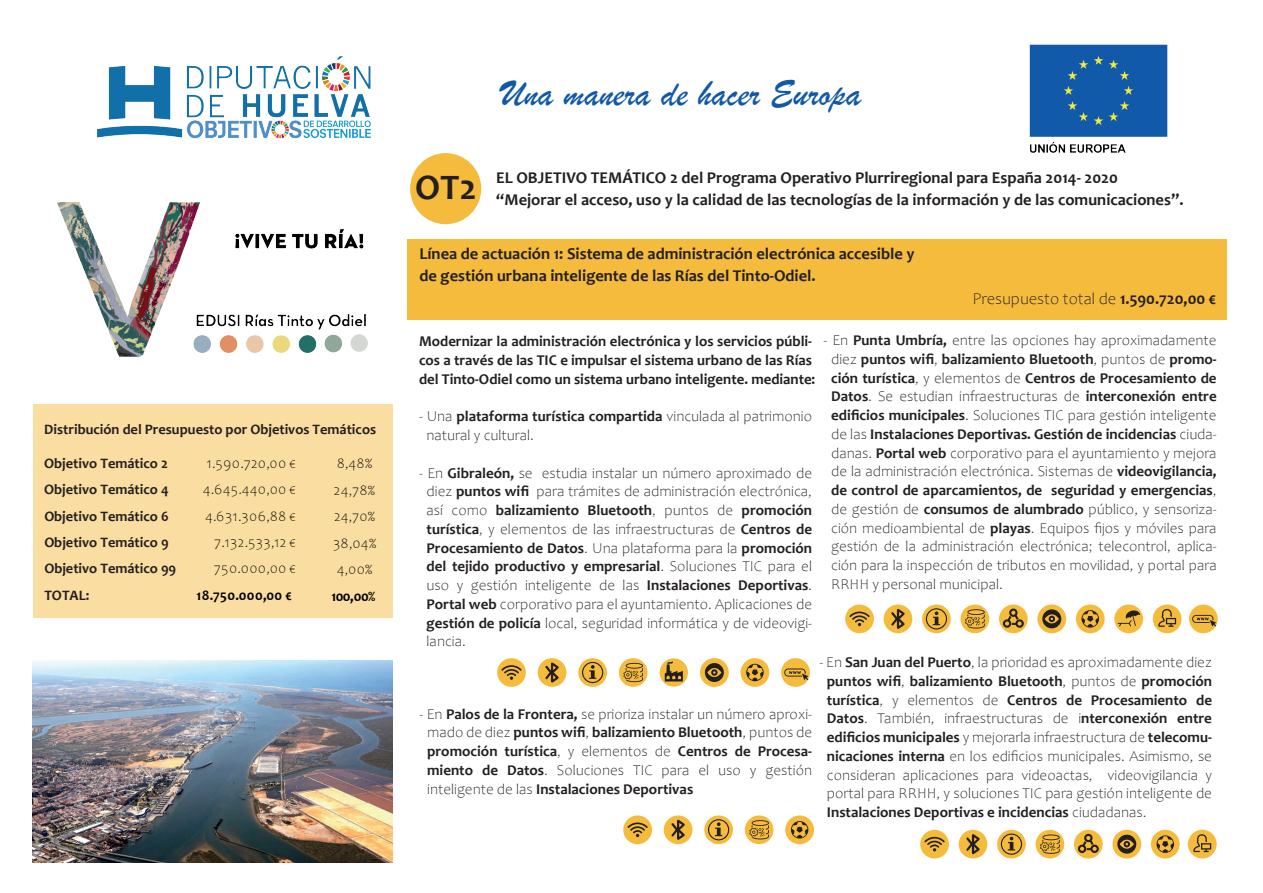
<style>
.page{position:relative;width:1263px;height:893px;background:#fff}
.page>*{position:absolute;margin:0;border:0;box-sizing:border-box;transform-origin:0 0}
.t1{font:37.5px "Brush Script";color:#1159a8}
.t2{font:700 16.5px/22.5px "Candara";color:#231f20}
.t3{font:300 16.5px "Candara";color:#231f20}
.t4{font:300 15px/18.8px "Candara";color:#231f20;text-align:justify}
.t5{font:700 15px/18.8px "Candara";color:#231f20}
.t6{font:700 14.4px/26.4px "Candara";color:#231f20}
.t7{font:300 14.4px "Candara";letter-spacing:.025em;color:#000001}
.t8{font:700 14.4px "Candara";letter-spacing:.025em;color:#000001}
.s1{font-weight:700}
.s2{font-weight:300}
</style>
<div class="page">
<div style="left:407px;top:239px;width:819px;height:81px;background:#f5bb3d"></div>
<div style="left:619px;top:658px;width:28px;height:29px;background:#f5bb3d;border-radius:50%"></div>
<svg style="left:623px;top:663px;width:20px;height:19px"></svg>
<svg style="left:578px;top:658px;width:29px;height:29px"></svg>
<svg style="left:582px;top:662px;width:22px;height:21px"></svg>
<div style="left:538px;top:658px;width:28px;height:29px;background:#f5bb3d;border-radius:50%"></div>
<svg style="left:545px;top:662px;width:14px;height:21px"></svg>
<div style="left:497px;top:658px;width:29px;height:29px;background:#f5bb3d;border-radius:50%"></div>
<svg style="left:501px;top:665px;width:21px;height:15px"></svg>
<div style="left:410px;top:153px;width:71px;height:71px;background:#f5bb3d;border-radius:50%"></div>
<img style="left:1029px;top:44px;width:139px;height:109px">
<img style="left:97px;top:56px;width:274px;height:83px">
<svg style="left:1114px;top:604px;width:29px;height:29px"></svg>
<svg style="left:1118px;top:610px;width:22px;height:16px"></svg>
<div style="left:1153px;top:604px;width:28px;height:29px;background:#f5bb3d;border-radius:50%"></div>
<svg style="left:1158px;top:609px;width:18px;height:18px"></svg>
<div style="left:1189px;top:604px;width:29px;height:29px;background:#f5bb3d;border-radius:50%"></div>
<svg style="left:1192px;top:615px;width:24px;height:12px"></svg>
<div style="left:781px;top:658px;width:29px;height:29px;background:#f5bb3d;border-radius:50%"></div>
<svg style="left:784px;top:668px;width:24px;height:12px"></svg>
<div style="left:700px;top:658px;width:29px;height:29px;background:#f5bb3d;border-radius:50%"></div>
<svg style="left:705px;top:663px;width:19px;height:19px"></svg>
<svg style="left:1037px;top:604px;width:29px;height:29px"></svg>
<svg style="left:1042px;top:609px;width:19px;height:19px"></svg>
<svg style="left:660px;top:658px;width:28px;height:29px"></svg>
<svg style="left:665px;top:661px;width:18px;height:20px"></svg>
<div style="left:745px;top:815px;width:28px;height:29px;background:#f5bb3d;border-radius:50%"></div>
<svg style="left:749px;top:820px;width:20px;height:19px"></svg>
<svg style="left:704px;top:815px;width:29px;height:29px"></svg>
<svg style="left:708px;top:819px;width:22px;height:21px"></svg>
<div style="left:664px;top:815px;width:28px;height:29px;background:#f5bb3d;border-radius:50%"></div>
<svg style="left:671px;top:820px;width:14px;height:20px"></svg>
<div style="left:623px;top:815px;width:29px;height:29px;background:#f5bb3d;border-radius:50%"></div>
<svg style="left:627px;top:822px;width:21px;height:15px"></svg>
<div style="left:785px;top:815px;width:29px;height:29px;background:#f5bb3d;border-radius:50%"></div>
<svg style="left:791px;top:821px;width:17px;height:17px"></svg>
<div style="left:740px;top:658px;width:29px;height:29px;background:#f5bb3d;border-radius:50%"></div>
<svg style="left:746px;top:664px;width:18px;height:17px"></svg>
<svg style="left:960px;top:604px;width:29px;height:29px"></svg>
<svg style="left:965px;top:609px;width:20px;height:20px"></svg>
<svg style="left:922px;top:604px;width:29px;height:29px"></svg>
<svg style="left:926px;top:608px;width:22px;height:21px"></svg>
<div style="left:884px;top:604px;width:28px;height:29px;background:#f5bb3d;border-radius:50%"></div>
<svg style="left:891px;top:609px;width:14px;height:20px"></svg>
<div style="left:845px;top:604px;width:29px;height:29px;background:#f5bb3d;border-radius:50%"></div>
<svg style="left:849px;top:612px;width:21px;height:14px"></svg>
<div style="left:1076px;top:604px;width:29px;height:29px;background:#f5bb3d;border-radius:50%"></div>
<svg style="left:1081px;top:610px;width:18px;height:18px"></svg>
<svg style="left:999px;top:604px;width:29px;height:29px"></svg>
<svg style="left:1003px;top:608px;width:21px;height:20px"></svg>
<div style="left:1188px;top:830px;width:29px;height:28px;background:#f5bb3d;border-radius:50%"></div>
<svg style="left:1193px;top:834px;width:18px;height:18px"></svg>
<div style="left:1112px;top:830px;width:29px;height:28px;background:#f5bb3d;border-radius:50%"></div>
<svg style="left:1117px;top:835px;width:19px;height:19px"></svg>
<div style="left:1035px;top:830px;width:29px;height:28px;background:#f5bb3d;border-radius:50%"></div>
<svg style="left:1040px;top:834px;width:20px;height:20px"></svg>
<div style="left:997px;top:830px;width:29px;height:28px;background:#f5bb3d;border-radius:50%"></div>
<svg style="left:1001px;top:833px;width:22px;height:22px"></svg>
<div style="left:959px;top:830px;width:28px;height:28px;background:#f5bb3d;border-radius:50%"></div>
<svg style="left:966px;top:834px;width:14px;height:20px"></svg>
<div style="left:920px;top:830px;width:29px;height:28px;background:#f5bb3d;border-radius:50%"></div>
<svg style="left:924px;top:837px;width:21px;height:14px"></svg>
<div style="left:1151px;top:830px;width:29px;height:28px;background:#f5bb3d;border-radius:50%"></div>
<svg style="left:1156px;top:835px;width:18px;height:18px"></svg>
<div style="left:1074px;top:830px;width:29px;height:28px;background:#f5bb3d;border-radius:50%"></div>
<svg style="left:1078px;top:834px;width:21px;height:19px"></svg>
<img style="left:32px;top:660px;width:361px;height:203px">
<div style="left:33px;top:405px;width:359px;height:213px;background:#fadda0"></div>
<img style="left:57px;top:203px;width:311px;height:153px">
<p class="t6" style="left:44px;top:416px;width:333px">Distribución del Presupuesto por Objetivos Temáticos</p>
<p class="t7" style="left:207px;top:455px;width:91px">1.590.720,00 €</p>
<p class="t7" style="left:337px;top:455px;width:37px">8,48%</p>
<p class="t6" style="left:44px;top:476px;width:126px">Objetivo Temático 4</p>
<p class="t7" style="left:203px;top:482px;width:95px">4.645.440,00 €</p>
<p class="t7" style="left:334px;top:482px;width:43px">24,78%</p>
<p class="t6" style="left:44px;top:502px;width:126px">Objetivo Temático 6</p>
<p class="t7" style="left:205px;top:508px;width:92px">4.631.306,88 €</p>
<p class="t7" style="left:334px;top:508px;width:43px">24,70%</p>
<p class="t6" style="left:44px;top:529px;width:126px">Objetivo Temático 9</p>
<p class="t7" style="left:214px;top:534px;width:83px">7.132.533,12 €</p>
<p class="t7" style="left:333px;top:535px;width:45px">38,04%</p>
<p class="t6" style="left:44px;top:555px;width:133px">Objetivo Temático 99<br>TOTAL:</p>
<p class="t7" style="left:214px;top:561px;width:83px">750.000,00 €</p>
<p class="t7" style="left:337px;top:562px;width:37px">4,00%</p>
<p class="t6" style="left:44px;top:450px;width:125px">Objetivo Temático 2</p>
<p class="t8" style="left:196px;top:586px;width:97px">18.750.000,00 €</p>
<p class="t8" style="left:332px;top:587px;width:45px">100,00%</p>
<h1 class="t1" style="left:501px;top:71px;width:362px">Una manera de hacer Europa</h1>
<p class="t2" style="left:415px;top:166px;width:770px;text-indent:81px">EL OBJETIVO TEMÁTICO 2 del Programa Operativo Plurriregional para España 2014- 2020<br><sup>OT2</sup> “Mejorar el acceso, uso y la calidad de las tecnologías de la información y de las comunicaciones”.</p>
<p class="t2" style="left:419px;top:242px;width:496px">Línea de actuación 1: Sistema de administración electrónica accesible y de gestión urbana inteligente de las Rías del Tinto-Odiel.</p>
<p class="t3" style="left:972px;top:290px;width:245px">Presupuesto total de <span class="s1">1.590.720,00 €</span></p>
<p class="t5" style="left:419px;top:332px;width:398px">Modernizar la administración electrónica y los servicios públi&shy;cos a través de las TIC e impulsar el sistema urbano de las Rías del Tinto-Odiel como un sistema urbano inteligente. mediante:</p>
<p class="t4" style="left:427px;top:407px;width:387px;text-indent:-8px">- Una <span class="s1">plataforma turística compartida</span> vinculada al patrimonio natural y cultural.</p>
<p class="t4" style="left:427px;top:464px;width:387px;text-indent:-8px">- En <span class="s1">Gibraleón,</span> se estudia instalar un número aproximado de diez <span class="s1">puntos wifi</span> para trámites de administración electrónica, así como <span class="s1">balizamiento Bluetooth</span>, puntos de <span class="s1">promoción turística</span>, y elementos de las infraestructuras de <span class="s1">Centros de Procesamiento de Datos</span>. Una plataforma para la <span class="s1">promoción del tejido productivo y empresarial</span>. Soluciones TIC para el uso y gestión inteligente de las <span class="s1">Instalaciones Deportivas</span>.<br><span class="s1">Portal web</span> corporativo para el ayuntamiento. Aplicaciones de <span class="s1">gestión de policía</span> local, seguridad informática y de videovigi&shy;lancia.</p>
<p class="t4" style="left:831px;top:331px;width:387px;text-indent:-8px">- En <span class="s1">Punta Umbría,</span> entre las opciones hay aproximadamente diez <span class="s1">puntos wifi</span>, <span class="s1">balizamiento Bluetooth</span>, puntos de <span class="s1">promo&shy;ción turística</span>, y elementos de <span class="s1">Centros de Procesamiento de Datos</span>. Se estudian infraestructuras de <span class="s1">interconexión entre edificios municipales</span>. Soluciones TIC para gestión inteligente de las <span class="s1">Instalaciones Deportivas. Gestión de incidencias</span> ciuda&shy;danas. <span class="s1">Portal web</span> corporativo para el ayuntamiento y mejora de la administración electrónica. Sistemas de <span class="s1">videovigilancia, de control de aparcamientos, de seguridad y emergencias</span>, de gestión de <span class="s1">consumos de alumbrado</span> público, y sensoriza&shy;ción medioambiental de <span class="s1">playas</span>. Equipos fijos y móviles para gestión de la administración electrónica; telecontrol, aplica&shy;ción para la inspección de tributos en movilidad, y portal para RRHH y personal municipal.</p>
<p class="t4" style="left:827px;top:653px;width:387px;text-indent:-7px">- En <span class="s1">San Juan del Puerto</span>, la prioridad es aproximadamente diez <span class="s1">puntos wifi</span>, <span class="s1">balizamiento Bluetooth</span>, puntos de <span class="s1">promoción turística</span>, y elementos de <span class="s1">Centros de Procesamiento de Datos</span>. También, infraestructuras de i<span class="s1">nterconexión entre edificios municipales</span> y mejorarla infraestructura de <span class="s1">telecomu&shy;nicaciones interna</span> en los edificios municipales. Asimismo, se consideran aplicaciones para videoactas, videovigilancia y portal para RRHH, y soluciones TIC para gestión inteligente de <span class="s1">Instalaciones Deportivas e incidencias</span> ciudadanas.</p>
<p class="t5" style="left:427px;top:704px;width:386px;text-align:justify;text-indent:-8px"><span class="s2">- En</span> Palos de la Frontera, <span class="s2">se prioriza instalar un número aproxi&shy;mado de diez</span> puntos wifi<span class="s2">,</span> balizamiento Bluetooth<span class="s2">, puntos de </span>promoción turística<span class="s2">, y elementos de</span> Centros de Procesa&shy;miento de Datos<span class="s2">. Soluciones TIC para el uso y gestión inteligente de las</span> Instalaciones Deportivas</p>
</div>
